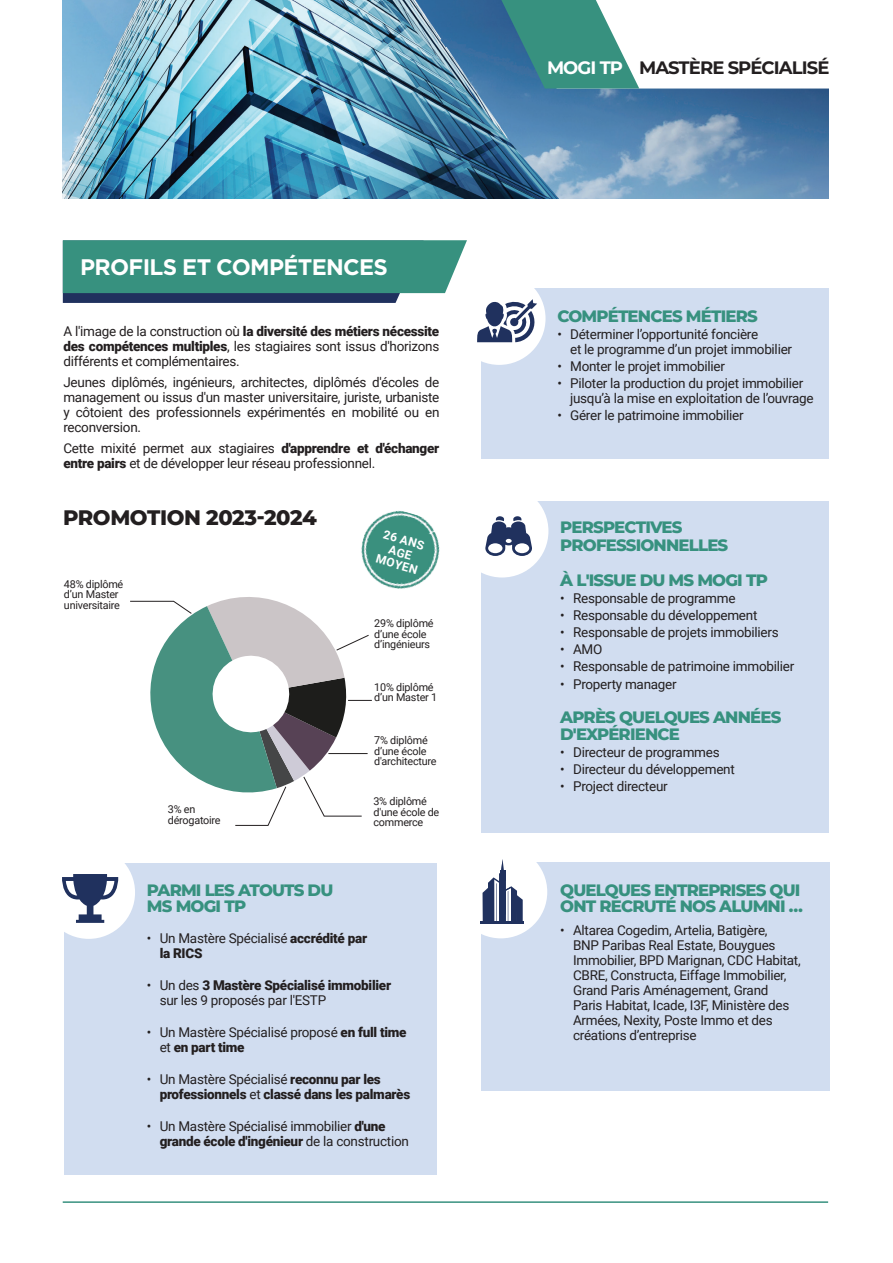
<style>
.page{position:relative;width:893px;height:1263px;background:#fff}
.page>*{position:absolute;margin:0;border:0;box-sizing:border-box;transform-origin:0 0}
.t1{font:700 22.5px "Gotham";letter-spacing:-.03em;color:#fff}
.t2{font:800 21px "Montserrat";letter-spacing:-.02em;color:#231f20}
.t3{font:700 18px "Montserrat";letter-spacing:-.05em;color:#231f20}
.t4{font:800 16.5px/16.5px "Montserrat";letter-spacing:-.05em;color:#37917f}
.t5{font:13.5px/15px "Roboto";letter-spacing:-.02em;color:#231f20}
.t6{font:900 13.5px/15px "Roboto";letter-spacing:-.02em;color:#231f20}
.t7{font:700 12px/12px "Roboto";color:#fff;text-align:center}
.t8{font:10.8px/10.5px "Roboto";letter-spacing:-.02em;color:#231f20}
.s1{font-weight:900}
.s2{font-weight:400}
.s3{color:#fff}
</style>
<div class="page">
<img style="left:63px;top:0;width:766px;height:198px">
<svg style="left:501px;top:0;width:328px;height:89px"></svg>
<svg style="left:63px;top:240px;width:404px;height:63px;background:#3d8980"></svg>
<hr style="left:63px;top:1201px;width:765px;height:2px;background:#37917f">
<div style="left:481px;top:862px;width:348px;height:228px;background:#d1ddf0"></div>
<div style="left:482px;top:289px;width:347px;height:170px;background:#d1ddf0"></div>
<div style="left:482px;top:501px;width:347px;height:331px;background:#d1ddf0"></div>
<div style="left:458px;top:487px;width:88px;height:88px;background:#fff;border-radius:50%"></div>
<div style="left:456px;top:485px;width:92px;height:92px;border:4px solid #fff;border-radius:50%"></div>
<div style="left:455px;top:274px;width:88px;height:89px;background:#fff;border-radius:50%"></div>
<div style="left:453px;top:272px;width:92px;height:93px;border:4px solid #fff;border-radius:50%"></div>
<div style="left:457px;top:848px;width:88px;height:88px;background:#fff;border-radius:50%"></div>
<svg style="left:482px;top:859px;width:41px;height:62px"></svg>
<hr style="left:481px;top:921px;width:43px;height:2px;background:#20315e">
<div style="left:455px;top:846px;width:92px;height:92px;border:4px solid #fff;border-radius:50%"></div>
<svg style="left:485px;top:516px;width:47px;height:40px"></svg>
<svg style="left:477px;top:299px;width:60px;height:43px"></svg>
<svg style="left:130px;top:597px;width:242px;height:229px"></svg>
<div style="left:64px;top:863px;width:373px;height:311px;background:#d1ddf0"></div>
<div style="left:45px;top:848px;width:88px;height:89px;background:#fff;border-radius:50%"></div>
<div style="left:42px;top:846px;width:93px;height:93px;border:4px solid #fff;border-radius:50%"></div>
<svg style="left:62px;top:874px;width:56px;height:49px"></svg>
<img style="left:351px;top:510px;width:89px;height:93px">
<p class="t1" style="left:80px;top:252px;width:309px">PROFILS ET COMPÉTENCES</p>
<p class="t5" style="left:63px;top:323px;width:377px;text-align:justify">A l'image de la construction où <span class="s1">la diversité des métiers nécessite des compétences multiples</span>, les stagiaires sont issus d'horizons différents et complémentaires.</p>
<p class="t5" style="left:63px;top:374px;width:378px;text-align:justify">Jeunes diplômés, ingénieurs, architectes, diplômés d'écoles de management ou issus d'un master universitaire, juriste, urbaniste y côtoient des professionnels expérimentés en mobilité ou en reconversion.</p>
<p class="t5" style="left:63px;top:440px;width:377px">Cette mixité permet aux stagiaires <span class="s1">d'apprendre et d'échanger entre pairs</span> et de développer leur réseau professionnel.</p>
<p class="t2" style="left:63px;top:503px;width:255px">PROMOTION 2023-2024</p>
<p class="t8" style="left:64px;top:578px;width:61px">48% diplômé d’un Master universitaire</p>
<p class="t7" style="left:385px;top:528px;width:44px;rotate:16deg">26 ANS</p>
<p class="t7" style="left:381px;top:540px;width:44px;rotate:16deg">AGE<br>MOYEN</p>
<p class="t8" style="left:374px;top:618px;width:61px">29% diplômé d’une école d’ingénieurs</p>
<p class="t8" style="left:168px;top:803px;width:54px">3% en dérogatoire</p>
<p class="t8" style="left:374px;top:681px;width:64px">10% diplômé d’un Master 1</p>
<p class="t8" style="left:374px;top:734px;width:64px">7% diplômé d’une école d'architecture</p>
<p class="t8" style="left:373px;top:796px;width:67px">3% diplômé d'une école de commerce</p>
<p class="t4" style="left:147px;top:881px;width:188px">PARMI LES ATOUTS DU<br>MS MOGI TP</p>
<p class="t5" style="left:160px;top:930px;width:209px;text-indent:-13px">• Un Mastère Spécialisé <span class="s1">accrédité par la RICS</span></p>
<p class="t5" style="left:160px;top:977px;width:233px;text-indent:-13px">• Un des <span class="s1">3 Mastère Spécialisé immobilier </span>sur les 9 proposés par l'ESTP</p>
<p class="t5" style="left:160px;top:1024px;width:248px;text-indent:-13px">• Un Mastère Spécialisé proposé <span class="s1">en full time </span>et <span class="s1">en part time</span></p>
<p class="t6" style="left:160px;top:1071px;width:252px;text-indent:-13px"><span class="s2">• Un Mastère Spécialisé</span> reconnu par les professionnels <span class="s2">et</span> classé dans les palmarès</p>
<p class="t5" style="left:160px;top:1118px;width:251px;text-indent:-13px">• Un Mastère Spécialisé immobilier <span class="s1">d'une grande école d'ingénieur</span> de la construction</p>
<p class="t3" style="left:547px;top:56px;width:284px"><span class="s3">MOGI TP</span> MASTÈRE SPÉCIALISÉ</p>
<p class="t4" style="left:557px;top:307px;width:202px">COMPÉTENCES MÉTIERS</p>
<p class="t5" style="left:570px;top:326px;width:223px;text-indent:-13px">• Déterminer l’opportunité foncière<br>et le programme d’un projet immobilier</p>
<p class="t5" style="left:557px;top:358px;width:169px">• Monter le projet immobilier</p>
<p class="t5" style="left:570px;top:375px;width:245px;text-indent:-13px">• Piloter la production du projet immobilier jusqu’à la mise en exploitation de l’ouvrage</p>
<p class="t5" style="left:557px;top:407px;width:188px">• Gérer le patrimoine immobilier</p>
<p class="t4" style="left:560px;top:518px;width:169px;line-height:18px">PERSPECTIVES<br>PROFESSIONNELLES</p>
<p class="t4" style="left:560px;top:571px;width:209px">À L'ISSUE DU MS MOGI TP</p>
<p class="t5" style="left:560px;top:590px;width:177px">• Responsable de programme</p>
<p class="t5" style="left:560px;top:607px;width:199px">• Responsable du développement</p>
<p class="t5" style="left:560px;top:624px;width:220px">• Responsable de projets immobiliers</p>
<p class="t5" style="left:560px;top:641px;width:44px">• AMO</p>
<p class="t5" style="left:560px;top:659px;width:235px">• Responsable de patrimoine immobilier</p>
<p class="t5" style="left:560px;top:676px;width:118px">• Property manager</p>
<p class="t4" style="left:560px;top:708px;width:223px">APRÈS QUELQUES ANNÉES<br>D'EXPÉRIENCE</p>
<p class="t5" style="left:560px;top:744px;width:161px">• Directeur de programmes</p>
<p class="t5" style="left:560px;top:761px;width:176px">• Directeur du développement</p>
<p class="t5" style="left:560px;top:778px;width:109px">• Project directeur</p>
<p class="t4" style="left:560px;top:881px;width:244px">QUELQUES ENTREPRISES QUI<br>ONT RECRUTÉ NOS ALUMNI …</p>
<p class="t5" style="left:573px;top:922px;width:229px;text-indent:-13px">• Altarea Cogedim, Artelia, Batigère,<br>BNP Paribas Real Estate, Bouygues Immobilier, BPD Marignan, CDC Habitat, CBRE, Constructa, Eiffage Immobilier, Grand Paris Aménagement, Grand Paris Habitat, Icade, I3F, Ministère des Armées, Nexity, Poste Immo et des créations d’entreprise</p>
</div>
